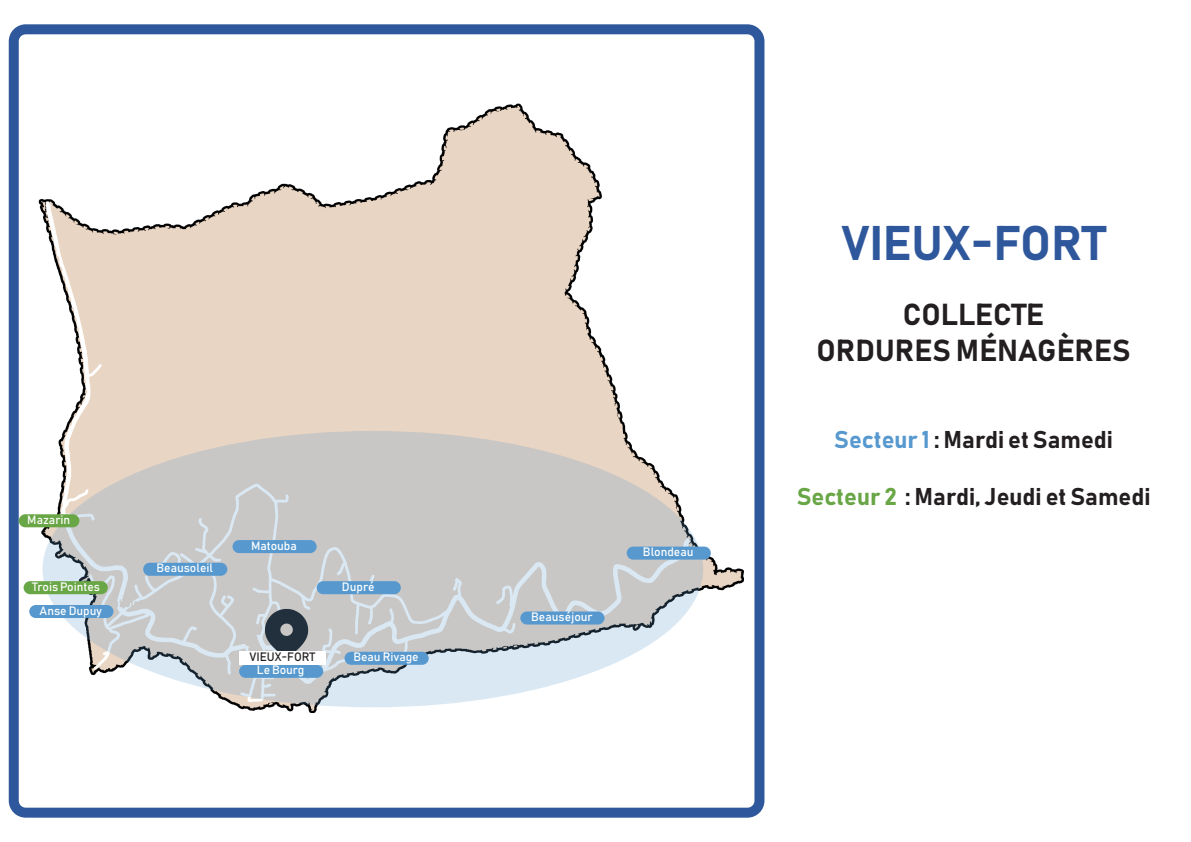
<style>
.page{position:relative;width:1191px;height:842px;background:#fff}
.page>*{position:absolute;margin:0;border:0;box-sizing:border-box;transform-origin:0 0}
.t1{font:48px "Bahnschrift";color:#2f579c}
.t2{font:30px "Bahnschrift";color:#231f20}
.t3{font:24px "Bahnschrift";color:#231f20}
.t4{font:12px "Bahnschrift";color:#fff}
.t5{font:12px "Bahnschrift";color:#231f20}
.s1{color:#5799cf}
.s2{color:#69a646}
</style>
<div class="page">
<img style="left:8px;top:35px;width:757px;height:772px">
<svg style="left:43px;top:431px;width:660px;height:276px;background:#c6c9ca"></svg>
<div style="left:9px;top:24px;width:755px;height:794px;border:10px solid #2f579c;border-radius:12px"></div>
<div style="left:29px;top:605px;width:84px;height:13px;background:#5799cf;border-radius:7px"></div>
<div style="left:24px;top:581px;width:84px;height:13px;background:#69a646;border-radius:7px"></div>
<div style="left:19px;top:514px;width:60px;height:13px;background:#69a646;border-radius:7px"></div>
<div style="left:344px;top:652px;width:85px;height:13px;background:#5799cf;border-radius:7px"></div>
<div style="left:520px;top:611px;width:84px;height:13px;background:#5799cf;border-radius:7px"></div>
<div style="left:626px;top:547px;width:85px;height:13px;background:#5799cf;border-radius:7px"></div>
<div style="left:317px;top:581px;width:84px;height:13px;background:#5799cf;border-radius:7px"></div>
<div style="left:143px;top:563px;width:84px;height:13px;background:#5799cf;border-radius:7px"></div>
<div style="left:232px;top:540px;width:85px;height:13px;background:#5799cf;border-radius:7px"></div>
<div style="left:239px;top:665px;width:84px;height:13px;background:#5799cf;border-radius:7px"></div>
<div style="left:239px;top:652px;width:86px;height:13px;background:#fff"></div>
<p class="t4" style="left:27px;top:512px;width:44px">Mazarin</p>
<p class="t4" style="left:32px;top:579px;width:69px">Trois Pointes</p>
<p class="t4" style="left:40px;top:603px;width:64px">Anse Dupuy</p>
<p class="t4" style="left:156px;top:560px;width:58px">Beausoleil</p>
<p class="t4" style="left:251px;top:538px;width:47px">Matouba</p>
<p class="t5" style="left:249px;top:649px;width:67px">VIEUX-FORT</p>
<p class="t4" style="left:257px;top:662px;width:49px">Le Bourg</p>
<p class="t4" style="left:342px;top:579px;width:34px">Dupré</p>
<p class="t4" style="left:353px;top:649px;width:67px">Beau Rivage</p>
<p class="t4" style="left:531px;top:609px;width:63px">Beauséjour</p>
<p class="t4" style="left:643px;top:544px;width:52px">Blondeau</p>
<p class="t1" style="left:841px;top:213px;width:265px">VIEUX-FORT</p>
<p class="t2" style="left:903px;top:296px;width:143px">COLLECTE</p>
<p class="t2" style="left:816px;top:332px;width:315px">ORDURES MÉNAGÈRES</p>
<p class="t3" style="left:834px;top:424px;width:280px"><span class="s1">Secteur 1</span> : Mardi et Samedi</p>
<p class="t3" style="left:796px;top:482px;width:355px"><span class="s2">Secteur 2</span> : Mardi, Jeudi et Samedi</p>
</div>
